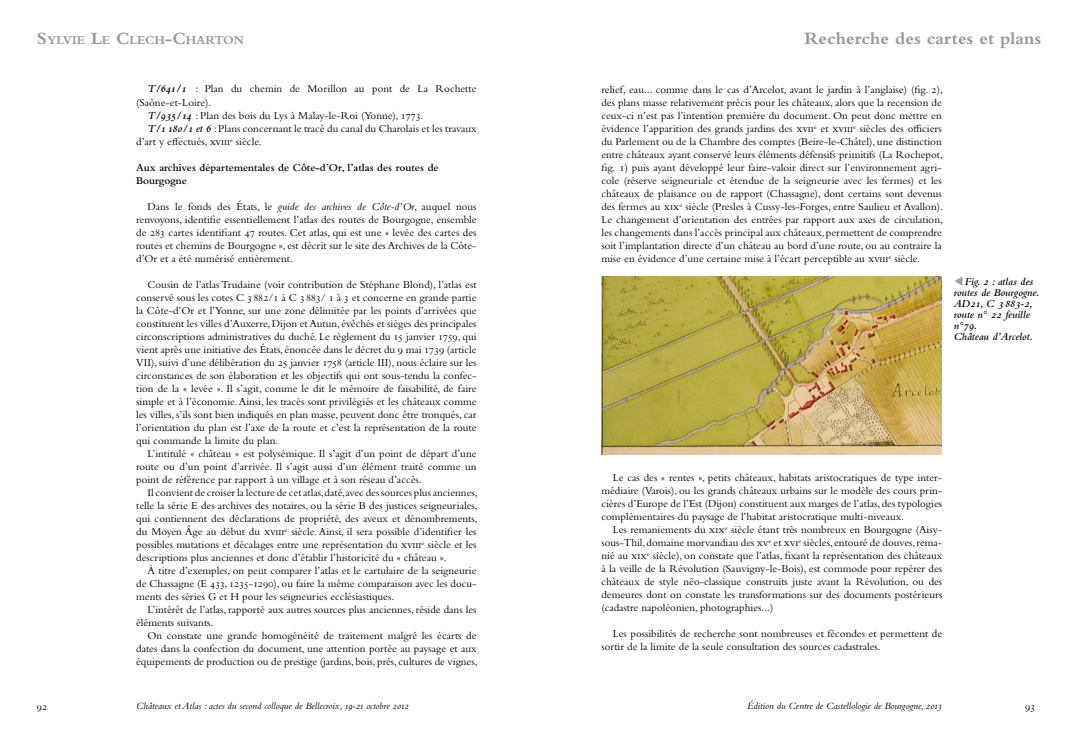
<style>
.page{position:relative;width:1078px;height:729px;background:#fff}
.page>*{position:absolute;margin:0;border:0;box-sizing:border-box;transform-origin:0 0}
.t1{font:700 18px "Bembo Std";color:#98999b}
.t2{font:700 12.6px "Bembo Std";color:#98999b}
.t3{font:11px/13px "Bembo Std";color:#000;text-align:justify}
.t4{font:italic 600 11px/11px "Bembo Std";color:#000}
.t5{font:600 11px/13px "Bembo Std";color:#000}
.t6{font:italic 10px "Bembo Std";color:#000}
.s1{font-size:18px}
.s2{font-weight:600;font-style:italic}
.s3{font-style:italic}
.s4{color:#9c9e9f}
</style>
<div class="page">
<img style="left:601px;top:277px;width:340px;height:177px">
<p class="t2" style="left:37px;top:33px;width:208px"><span class="s1">S</span>YLVIE <span class="s1">L</span>E <span class="s1">C</span>LECH<span class="s1">-C</span>HARTON</p>
<h1 class="t1" style="left:804px;top:29px;width:238px">Recherche des cartes et plans</h1>
<p class="t3" style="left:147px;top:82px;width:330px"><span class="s2">T/641/1</span> : Plan du chemin de Morillon au pont de La Rochette</p>
<p class="t3" style="left:136px;top:95px;width:77px">(Saône-et-Loire).</p>
<p class="t3" style="left:147px;top:108px;width:277px"><span class="s2">T/935/14</span> : Plan des bois du Lys à Malay-le-Roi (Yonne), 1773.</p>
<p class="t3" style="left:147px;top:121px;width:330px"><span class="s2">T/1 180/1 et 6</span> : Plans concernant le tracé du canal du Charolais et les travaux</p>
<p class="t3" style="left:136px;top:134px;width:127px">d’art y effectués, xviii<sup>e</sup> siècle.</p>
<p class="t5" style="left:136px;top:161px;width:304px">Aux archives départementales de Côte-d’Or, l’atlas des routes de<br>Bourgogne</p>
<p class="t3" style="left:136px;top:199px;width:342px;text-indent:11px">Dans le fonds des États, le <span class="s3">guide des archives de Côte-d’Or</span>, auquel nous renvoyons, identifie essentiellement l’atlas des routes de Bourgogne, ensemble de 283 cartes identifiant 47 routes. Cet atlas, qui est une « levée des cartes des routes et chemins de Bourgogne », est décrit sur le site des Archives de la Côte&shy;d’Or et a été numérisé entièrement.</p>
<p class="t3" style="left:136px;top:277px;width:342px;text-indent:11px">Cousin de l’atlas Trudaine (voir contribution de Stéphane Blond), l’atlas est conservé sous les cotes C 3 882/1 à C 3 883/ 1 à 3 et concerne en grande partie la Côte-d’Or et l’Yonne, sur une zone délimitée par les points d’arrivées que constituent les villes d’Auxerre, Dijon et Autun, évêchés et sièges des principales circonscriptions administratives du duché. Le règlement du 15 janvier 1759, qui vient après une initiative des États, énoncée dans le décret du 9 mai 1739 (article VII), suivi d’une délibération du 25 janvier 1758 (article III), nous éclaire sur les circonstances de son élaboration et les objectifs qui ont sous-tendu la confec&shy;tion de la « levée ». Il s’agit, comme le dit le mémoire de faisabilité, de faire simple et à l’économie. Ainsi, les tracés sont privilégiés et les châteaux comme les villes, s’ils sont bien indiqués en plan masse, peuvent donc être tronqués, car l’orientation du plan est l’axe de la route et c’est la représentation de la route qui commande la limite du plan.</p>
<p class="t3" style="left:136px;top:446px;width:342px;text-indent:11px">L’intitulé « château » est polysémique. Il s’agit d’un point de départ d’une route ou d’un point d’arrivée. Il s’agit aussi d’un élément traité comme un point de référence par rapport à un village et à son réseau d’accès.</p>
<p class="t3" style="left:136px;top:485px;width:343px;text-indent:11px">Il convient de croiser la lecture de cet atlas,daté,avec des sources plus anciennes, telle la série E des archives des notaires, ou la série B des justices seigneuriales, qui contiennent des déclarations de propriété, des aveux et dénombrements, du Moyen Âge au début du xviii<sup>e</sup> siècle. Ainsi, il sera possible d’identifier les possibles mutations et décalages entre une représentation du xviii<sup>e</sup> siècle et les descriptions plus anciennes et donc d’établir l’historicité du « château ».</p>
<p class="t3" style="left:136px;top:563px;width:342px;text-indent:11px">À titre d’exemples, on peut comparer l’atlas et le cartulaire de la seigneurie de Chassagne (E 433, 1235-1290), ou faire la même comparaison avec les docu&shy;ments des séries G et H pour les seigneuries ecclésiastiques.</p>
<p class="t3" style="left:136px;top:602px;width:342px;text-indent:11px">L’intérêt de l’atlas, rapporté aux autres sources plus anciennes, réside dans les éléments suivants.</p>
<p class="t3" style="left:136px;top:628px;width:343px;text-indent:11px">On constate une grande homogénéité de traitement malgré les écarts de dates dans la confection du document, une attention portée au paysage et aux équipements de production ou de prestige (jardins, bois, prés, cultures de vignes,</p>
<p class="t3" style="left:601px;top:82px;width:343px">relief, eau... comme dans le cas d’Arcelot, avant le jardin à l’anglaise) (fig. 2), des plans masse relativement précis pour les châteaux, alors que la recension de ceux-ci n’est pas l’intention première du document. On peut donc mettre en évidence l’apparition des grands jardins des xvii<sup>e</sup> et xviii<sup>e</sup> siècles des officiers du Parlement ou de la Chambre des comptes (Beire-le-Châtel), une distinction entre châteaux ayant conservé leurs éléments défensifs primitifs (La Rochepot, fig. 1) puis ayant développé leur faire-valoir direct sur l’environnement agri&shy;cole (réserve seigneuriale et étendue de la seigneurie avec les fermes) et les châteaux de plaisance ou de rapport (Chassagne), dont certains sont devenus des fermes au xix<sup>e</sup> siècle (Presles à Cussy-les-Forges, entre Saulieu et Avallon).<br>Le changement d’orientation des entrées par rapport aux axes de circulation, les changements dans l’accès principal aux châteaux, permettent de comprendre soit l’implantation directe d’un château au bord d’une route, ou au contraire la mise en évidence d’une certaine mise à l’écart perceptible au xviii<sup>e</sup> siècle.</p>
<p class="t4" style="left:953px;top:276px;width:87px"><span class="s4">▼</span>Fig. 2 : atlas des routes de Bourgogne.<br>AD21, C 3 883-2, route n° 22 feuille n°79.<br>Château d’Arcelot.</p>
<p class="t3" style="left:601px;top:470px;width:342px;text-indent:11px">Le cas des « rentes », petits châteaux, habitats aristocratiques de type inter&shy;médiaire (Varois), ou les grands châteaux urbains sur le modèle des cours prin&shy;cières d’Europe de l’Est (Dijon) constituent aux marges de l’atlas, des typologies complémentaires du paysage de l’habitat aristocratique multi-niveaux.</p>
<p class="t3" style="left:601px;top:522px;width:342px;text-indent:11px">Les remaniements du xix<sup>e</sup> siècle étant très nombreux en Bourgogne (Aisy&shy;sous-Thil, domaine morvandiau des xv<sup>e</sup> et xvi<sup>e</sup> siècles, entouré de douves, rema&shy;nié au xix<sup>e</sup> siècle), on constate que l’atlas, fixant la représentation des châteaux à la veille de la Révolution (Sauvigny-le-Bois), est commode pour repérer des châteaux de style néo-classique construits juste avant la Révolution, ou des demeures dont on constate les transformations sur des documents postérieurs (cadastre napoléonien, photographies...)</p>
<p class="t3" style="left:601px;top:626px;width:342px;text-indent:11px">Les possibilités de recherche sont nombreuses et fécondes et permettent de sortir de la limite de la seule consultation des sources cadastrales.</p>
<p class="t6" style="left:136px;top:699px;width:274px">Châteaux et Atlas : actes du second colloque de Bellecroix, 19-21 octobre 2012</p>
<p class="t6" style="left:747px;top:700px;width:196px">Édition du Centre de Castellologie de Bourgogne, 2013</p>
<p class="t3" style="left:37px;top:700px;width:12px">92</p>
<p class="t3" style="left:1024px;top:700px;width:12px">93</p>
</div>
